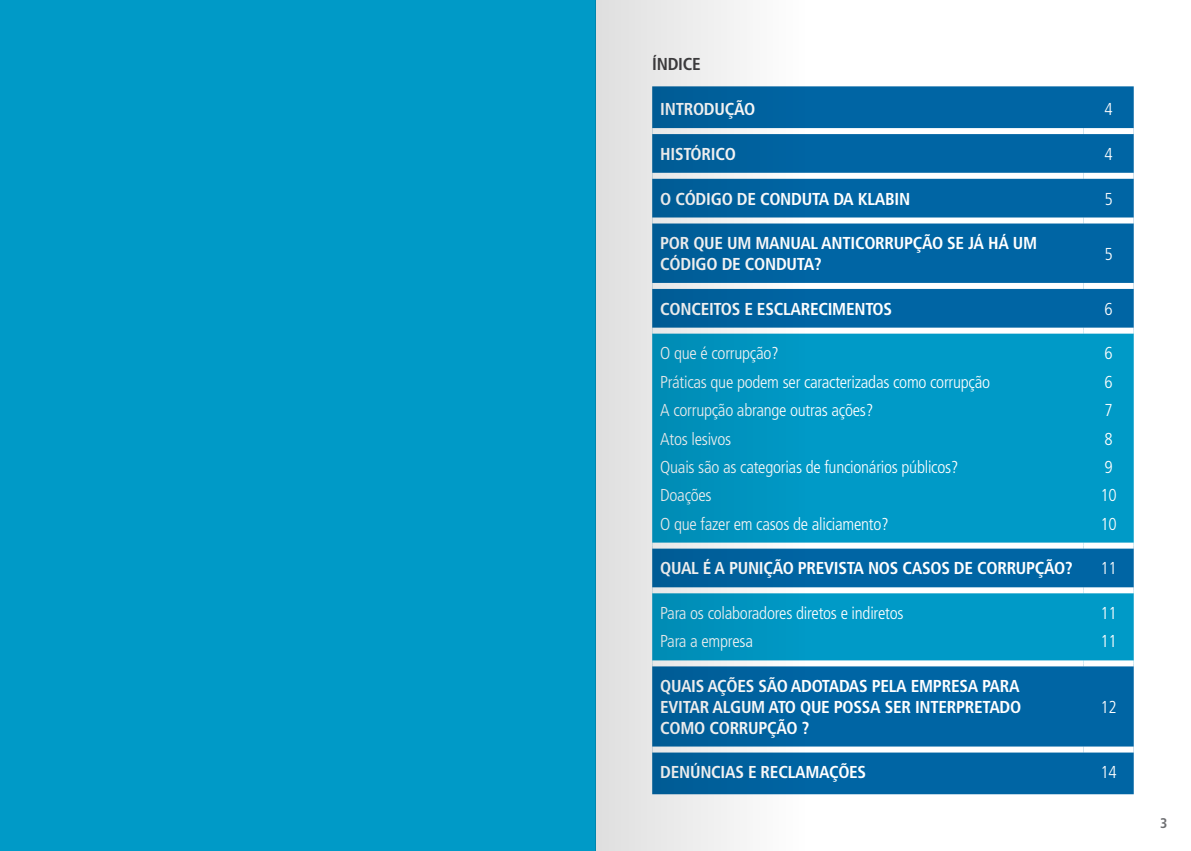
<style>
.page{position:relative;width:1191px;height:851px;background:#fff}
.page>*{position:absolute;margin:0;border:0;box-sizing:border-box;transform-origin:0 0}
.t1{font:700 condensed 17.2px/20.8px "Frutiger LT Std";letter-spacing:-.015em;color:#fff}
.t2{font:300 condensed 17.2px/28.4px "Frutiger LT Std";letter-spacing:-.015em;color:#fff}
.t3{font:700 condensed 17.2px "Frutiger LT Std";color:#414042}
.t4{font:700 condensed 14px "Frutiger LT Std";color:#6d6e71}
</style>
<div class="page">
<div style="left:0;top:0;width:595px;height:850px;background:#009ac7"></div>
<div style="left:901px;top:86px;width:232px;height:708px;background:#0065a4"></div>
<svg style="left:901px;top:333px;width:232px;height:327px;background:#0194c3"></svg>
<div style="left:652px;top:128px;width:431px;height:6px;background:#fff"></div>
<div style="left:1083px;top:128px;width:50px;height:6px;background:#fff"></div>
<div style="left:652px;top:173px;width:431px;height:6px;background:#fff"></div>
<div style="left:1083px;top:173px;width:50px;height:6px;background:#fff"></div>
<div style="left:652px;top:217px;width:431px;height:6px;background:#fff"></div>
<div style="left:1083px;top:217px;width:50px;height:6px;background:#fff"></div>
<div style="left:652px;top:283px;width:431px;height:6px;background:#fff"></div>
<div style="left:1083px;top:283px;width:50px;height:6px;background:#fff"></div>
<div style="left:652px;top:327px;width:431px;height:6px;background:#fff"></div>
<div style="left:1083px;top:327px;width:50px;height:6px;background:#fff"></div>
<div style="left:652px;top:542px;width:431px;height:6px;background:#fff"></div>
<div style="left:1083px;top:542px;width:50px;height:6px;background:#fff"></div>
<div style="left:652px;top:587px;width:431px;height:6px;background:#fff"></div>
<div style="left:1083px;top:587px;width:50px;height:6px;background:#fff"></div>
<div style="left:652px;top:660px;width:431px;height:6px;background:#fff"></div>
<div style="left:1083px;top:660px;width:50px;height:6px;background:#fff"></div>
<div style="left:652px;top:746px;width:431px;height:6px;background:#fff"></div>
<div style="left:1083px;top:746px;width:50px;height:6px;background:#fff"></div>
<svg style="left:595px;top:0;width:306px;height:850px;background:#57a3c4"></svg>
<p class="t3" style="left:652px;top:53px;width:40px">ÍNDICE</p>
<p class="t1" style="left:660px;top:99px;width:96px">INTRODUÇÃO</p>
<p class="t2" style="left:1104px;top:95px;width:10px">4</p>
<p class="t1" style="left:660px;top:143px;width:77px">HISTÓRICO</p>
<p class="t2" style="left:1104px;top:140px;width:10px">4</p>
<p class="t1" style="left:660px;top:188px;width:251px">O CÓDIGO DE CONDUTA DA KLABIN</p>
<p class="t2" style="left:1104px;top:185px;width:10px">5</p>
<p class="t1" style="left:660px;top:233px;width:378px">POR QUE UM MANUAL ANTICORRUPÇÃO SE JÁ HÁ UM<br>CÓDIGO DE CONDUTA?</p>
<p class="t2" style="left:1104px;top:240px;width:10px">5</p>
<p class="t1" style="left:660px;top:298px;width:233px">CONCEITOS E ESCLARECIMENTOS</p>
<p class="t2" style="left:1104px;top:295px;width:10px">6</p>
<p class="t2" style="left:660px;top:339px;width:331px">O que é corrupção?<br>Práticas que podem ser caracterizadas como corrupção<br>A corrupção abrange outras ações?<br>Atos lesivos<br>Quais são as categorias de funcionários públicos?<br>Doações<br>O que fazer em casos de aliciamento?</p>
<p class="t2" style="left:1100px;top:339px;width:18px">6<br>6<br>7<br>8<br>9<br>10<br>10</p>
<p class="t1" style="left:660px;top:558px;width:414px">QUAL É A PUNIÇÃO PREVISTA NOS CASOS DE CORRUPÇÃO?</p>
<p class="t2" style="left:1100px;top:554px;width:18px">11</p>
<p class="t2" style="left:660px;top:599px;width:245px">Para os colaboradores diretos e indiretos<br>Para a empresa</p>
<p class="t2" style="left:1100px;top:599px;width:18px">11<br>11</p>
<p class="t1" style="left:660px;top:675px;width:363px;text-align:justify">QUAIS AÇÕES SÃO ADOTADAS PELA EMPRESA PARA EVITAR ALGUM ATO QUE POSSA SER INTERPRETADO COMO CORRUPÇÃO ?</p>
<p class="t2" style="left:1100px;top:693px;width:18px">12</p>
<p class="t1" style="left:660px;top:761px;width:111px">DENÚNCIAS ERECLAMAÇÕES</p>
<p class="t2" style="left:1100px;top:758px;width:18px">14</p>
<p class="t4" style="left:1160px;top:814px;width:9px">3</p>
</div>
